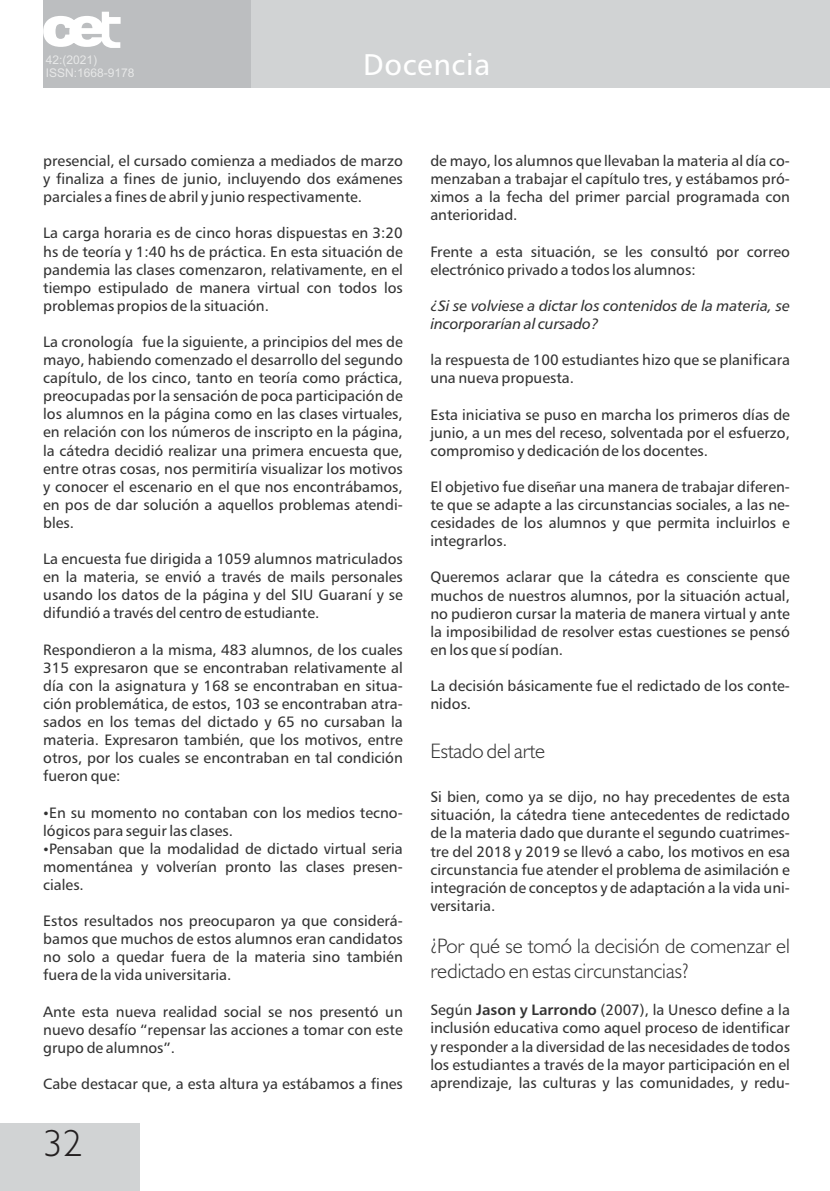
<style>
.page{position:relative;width:830px;height:1191px;background:#fff}
.page>*{position:absolute;margin:0;border:0;box-sizing:border-box;transform-origin:0 0}
.t1{font:300 37.8px "Humanist 521 BT";color:#231f20}
.t2{font:30px "Humanist 777 BT Roman B";letter-spacing:.02em;color:#fff}
.t3{font:300 21px/25px "Humanist 521 BT";color:#333}
.t4{font:15px/18.1px "Humanist 777 BT Roman B";color:#333;text-align:justify}
.t5{font:15px/18.1px "Humanist 777 BT Italic B";color:#333}
.t6{font:12px/13.4px "Arial";color:#e7e8e8}
.s1{font-family:"Humanist 777 BT Bold B"}
</style>
<div class="page">
<div style="left:0;top:1123px;width:139px;height:68px;background:#d1d3d4"></div>
<div style="left:43px;top:0;width:215px;height:88px;background:#bcbec0"></div>
<div style="left:252px;top:0;width:577px;height:88px;background:#d1d3d4"></div>
<svg style="left:43px;top:12px;width:77px;height:36px"></svg>
<p class="t6" style="left:46px;top:54px;width:90px">42:(2021)<br>ISSN:1668-9178</p>
<h2 class="t2" style="left:363px;top:53px;width:128px">Docencia</h2>
<p class="t4" style="left:43px;top:153px;width:361px">presencial, el cursado comienza a mediados de marzo y finaliza a fines de junio, incluyendo dos exámenes parciales a fines de abril y junio respectivamente.</p>
<p class="t4" style="left:43px;top:225px;width:361px">La carga horaria es de cinco horas dispuestas en 3:20 hs de teoría y 1:40 hs de práctica. En esta situación de pandemia las clases comenzaron, relativamente, en el tiempo estipulado de manera virtual con todos los problemas propios de la situación.</p>
<p class="t4" style="left:43px;top:334px;width:361px">La cronología fue la siguiente, a principios del mes de mayo, habiendo comenzado el desarrollo del segundo capítulo, de los cinco, tanto en teoría como práctica, preocupadas por la sensación de poca participación de los alumnos en la página como en las clases virtuales, en relación con los números de inscripto en la página, la cátedra decidió realizar una primera encuesta que, entre otras cosas, nos permitiría visualizar los motivos y conocer el escenario en el que nos encontrábamos, en pos de dar solución a aquellos problemas atendi&shy;bles.</p>
<p class="t4" style="left:43px;top:551px;width:361px">La encuesta fue dirigida a 1059 alumnos matriculados en la materia, se envió a través de mails personales usando los datos de la página y del SIU Guaraní y se difundió a través del centro de estudiante.</p>
<p class="t4" style="left:43px;top:641px;width:361px">Respondieron a la misma, 483 alumnos, de los cuales 315 expresaron que se encontraban relativamente al día con la asignatura y 168 se encontraban en situa&shy;ción problemática, de estos, 103 se encontraban atra&shy;sados en los temas del dictado y 65 no cursaban la materia. Expresaron también, que los motivos, entre otros, por los cuales se encontraban en tal condición fueron que:</p>
<p class="t4" style="left:49px;top:804px;width:355px">En su momento no contaban con los medios tecno-</p>
<p class="t4" style="left:43px;top:822px;width:191px">lógicos para seguir las clases.</p>
<p class="t4" style="left:49px;top:840px;width:355px">Pensaban que la modalidad de dictado virtual seria</p>
<p class="t4" style="left:43px;top:858px;width:361px">momentánea y volverían pronto las clases presen-</p>
<p class="t4" style="left:43px;top:877px;width:42px">ciales.</p>
<p class="t4" style="left:43px;top:913px;width:361px">Estos resultados nos preocuparon ya que considerá&shy;bamos que muchos de estos alumnos eran candidatos no solo a quedar fuera de la materia sino también fuera de la vida universitaria.</p>
<p class="t4" style="left:43px;top:1003px;width:361px">Ante esta nueva realidad social se nos presentó un nuevo desafío “repensar las acciones a tomar con este grupo de alumnos”.</p>
<p class="t4" style="left:43px;top:1076px;width:361px">Cabe destacar que, a esta altura ya estábamos a fines</p>
<h1 class="t1" style="left:44px;top:1127px;width:40px">32</h1>
<p class="t4" style="left:430px;top:153px;width:361px">de mayo, los alumnos que llevaban la materia al día co&shy;menzaban a trabajar el capítulo tres, y estábamos pró&shy;ximos a la fecha del primer parcial programada con anterioridad.</p>
<p class="t4" style="left:430px;top:243px;width:361px">Frente a esta situación, se les consultó por correo electrónico privado a todos los alumnos:</p>
<p class="t5" style="left:430px;top:298px;width:361px">¿Si se volviese a dictar los contenidos de la materia, se incorporarían al cursado?</p>
<p class="t4" style="left:430px;top:352px;width:361px">la respuesta de 100 estudiantes hizo que se planificara una nueva propuesta.</p>
<p class="t4" style="left:430px;top:406px;width:361px">Esta iniciativa se puso en marcha los primeros días de junio, a un mes del receso, solventada por el esfuerzo, compromiso y dedicación de los docentes.</p>
<p class="t4" style="left:430px;top:479px;width:361px">El objetivo fue diseñar una manera de trabajar diferen&shy;te que se adapte a las circunstancias sociales, a las ne&shy;cesidades de los alumnos y que permita incluirlos e integrarlos.</p>
<p class="t4" style="left:430px;top:569px;width:361px">Queremos aclarar que la cátedra es consciente que muchos de nuestros alumnos, por la situación actual, no pudieron cursar la materia de manera virtual y ante la imposibilidad de resolver estas cuestiones se pensó en los que sí podían.</p>
<p class="t4" style="left:430px;top:678px;width:361px">La decisión básicamente fue el redictado de los conte&shy;nidos.</p>
<h3 class="t3" style="left:430px;top:739px;width:116px">Estado del arte</h3>
<p class="t4" style="left:430px;top:789px;width:361px">Si bien, como ya se dijo, no hay precedentes de esta situación, la cátedra tiene antecedentes de redictado de la materia dado que durante el segundo cuatrimes&shy;tre del 2018 y 2019 se llevó a cabo, los motivos en esa circunstancia fue atender el problema de asimilación e integración de conceptos y de adaptación a la vida uni&shy;versitaria.</p>
<h3 class="t3" style="left:430px;top:934px;width:361px">¿Por qué se tomó la decisión de comenzar el redictado en estas circunstancias?</h3>
<p class="t4" style="left:430px;top:1002px;width:361px">Según <span class="s1">Jason y Larrondo</span> (2007), la Unesco define a la inclusión educativa como aquel proceso de identificar y responder a la diversidad de las necesidades de todos los estudiantes a través de la mayor participación en el aprendizaje, las culturas y las comunidades, y redu-</p>
</div>
